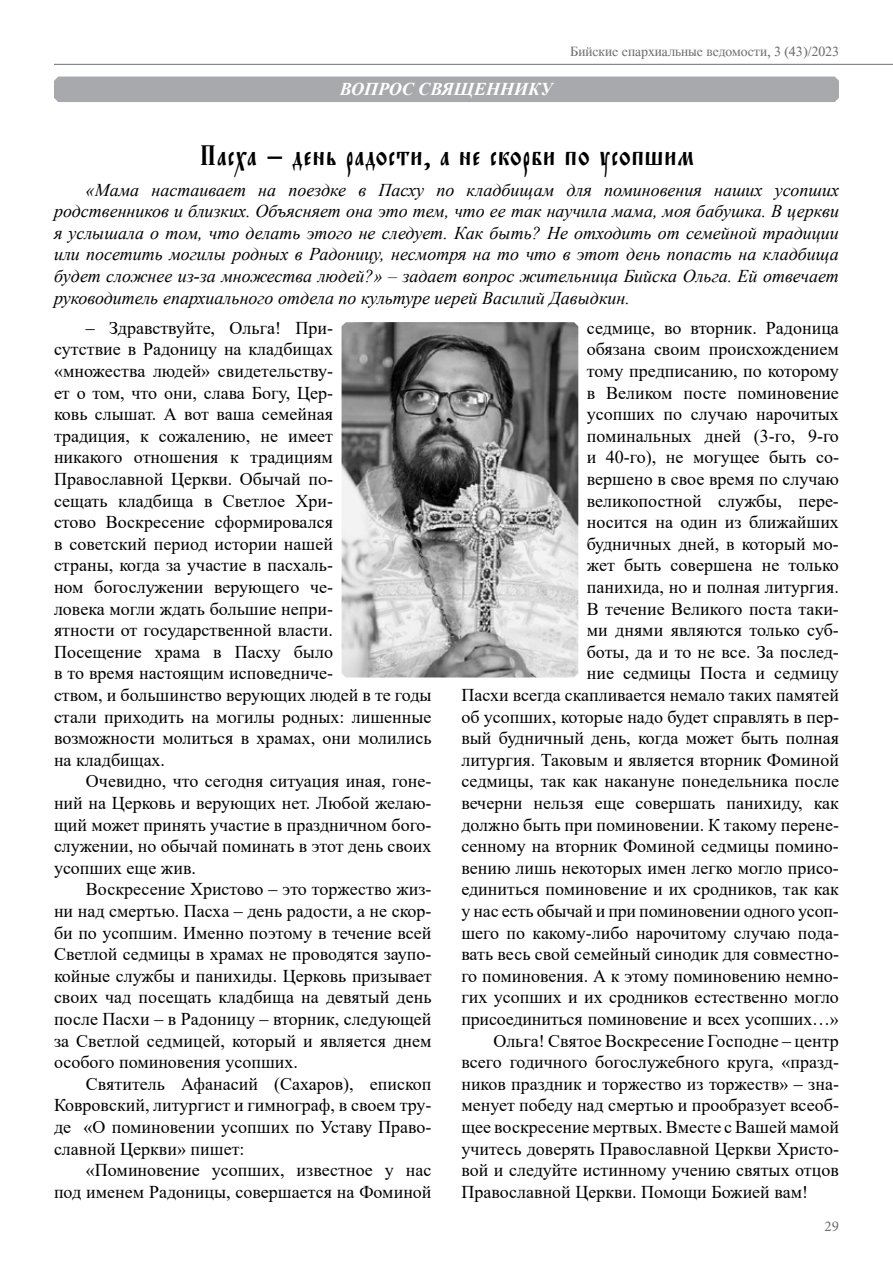
<style>
.page{position:relative;width:893px;height:1263px;background:#fff}
.page>*{position:absolute;margin:0;border:0;box-sizing:border-box;transform-origin:0 0}
.t1{font:30px "Orthodox.tt e Roos";color:#000}
.t2{font:18px/21.6px "Times New Roman";color:#000;text-align:justify}
.t3{font:italic 18px/21.6px "Times New Roman";color:#000;text-align:justify}
.t4{font:italic 700 18px "Times New Roman";color:#fff}
.t5{font:15px "Minion Pro";color:#6d6e71}
.t6{font:13.5px "Time";color:#6d6e71}
</style>
<div class="page">
<hr style="left:54px;top:64px;width:839px;height:1px;background:#6d6e71">
<div style="left:54px;top:77px;width:785px;height:25px;background:#a7a9ac"></div>
<img style="left:342px;top:322px;width:236px;height:355px">
<p class="t4" style="left:340px;top:77px;width:214px">ВОПРОС СВЯЩЕННИКУ</p>
<p class="t6" style="left:570px;top:44px;width:270px">Бийские епархиальные ведомости, 3 (43)/2023</p>
<h1 class="t1" style="left:199px;top:137px;width:497px">Пасха - день радости, а не скорби по усопшим</h1>
<p class="t3" style="left:54px;top:178px;width:786px;text-indent:32px">«Мама настаивает на поездке в Пасху по кладбищам для поминовения наших усопших родственников и близких. Объясняет она это тем, что ее так научила мама, моя бабушка. В церкви я услышала о том, что делать этого не следует. Как быть? Не отходить от семейной традиции или посетить могилы родных в Радоницу, несмотря на то что в этот день попасть на кладбища будет сложнее из-за множества людей?» ‒ задает вопрос жительница Бийска Ольга. Ей отвечает руководитель епархиального отдела по культуре иерей Василий Давыдкин.</p>
<p class="t2" style="left:54px;top:316px;width:379px;text-align:left;text-indent:32px">‒ Здравствуйте, Ольга! При-<br>сутствие в Радоницу на кладбищах<br>«множества людей» свидетельству-<br>ет о том, что они, слава Богу, Цер-<br>ковь слышат. А вот ваша семейная<br>традиция, к сожалению, не имеет<br>никакого отношения к традициям Православной Церкви. Обычай по-<br>сещать кладбища в Светлое Хри-<br>стово Воскресение сформировался<br>в советский период истории нашей<br>страны, когда за участие в пасхаль-<br>ном богослужении верующего че-<br>ловека могли ждать большие непри-<br>ятности от государственной власти.<br>Посещение храма в Пасху было<br>в то время настоящим исповедниче-<br>ством, и большинство верующих людей в те годы стали приходить на могилы родных: лишенные возможности молиться в храмах, они молились на кладбищах.</p>
<p class="t2" style="left:54px;top:770px;width:379px;text-indent:32px">Очевидно, что сегодня ситуация иная, гоне&shy;ний на Церковь и верующих нет. Любой желаю&shy;щий может принять участие в праздничном бого&shy;служении, но обычай поминать в этот день своих усопших еще жив.</p>
<p class="t2" style="left:54px;top:878px;width:379px;text-indent:32px">Воскресение Христово ‒ это торжество жиз&shy;ни над смертью. Пасха ‒ день радости, а не скор&shy;би по усопшим. Именно поэтому в течение всей Светлой седмицы в храмах не проводятся заупо&shy;койные службы и панихиды. Церковь призывает своих чад посещать кладбища на девятый день после Пасхи ‒ в Радоницу ‒ вторник, следующей за Светлой седмицей, который и является днем особого поминовения усопших.</p>
<p class="t2" style="left:54px;top:1072px;width:379px;text-indent:32px">Святитель Афанасий (Сахаров), епископ Ковровский, литургист и гимнограф, в своем тру&shy;де «О поминовении усопших по Уставу Право&shy;славной Церкви» пишет:</p>
<p class="t2" style="left:54px;top:1159px;width:379px;text-align:right">«Поминовение усопших, известное у нас<br>под именем Радоницы, совершается на Фоминой</p>
<p class="t2" style="left:587px;top:316px;width:254px">седмице, во вторник. Радоница</p>
<p class="t2" style="left:587px;top:338px;width:254px">обязана своим происхождением</p>
<p class="t2" style="left:587px;top:359px;width:254px">тому предписанию, по которому</p>
<p class="t2" style="left:587px;top:381px;width:254px">в Великом посте поминовение</p>
<p class="t2" style="left:587px;top:403px;width:254px">усопших по случаю нарочитых</p>
<p class="t2" style="left:587px;top:424px;width:254px">поминальных дней (3-го, 9-го</p>
<p class="t2" style="left:587px;top:446px;width:254px">и 40-го), не могущее быть со-</p>
<p class="t2" style="left:587px;top:467px;width:254px">вершено в свое время по случаю</p>
<p class="t2" style="left:587px;top:489px;width:254px">великопостной службы, пере-</p>
<p class="t2" style="left:587px;top:511px;width:254px">носится на один из ближайших</p>
<p class="t2" style="left:587px;top:532px;width:254px">будничных дней, в который мо-</p>
<p class="t2" style="left:587px;top:554px;width:254px">жет быть совершена не только</p>
<p class="t2" style="left:587px;top:575px;width:254px">панихида, но и полная литургия.</p>
<p class="t2" style="left:587px;top:597px;width:254px">В течение Великого поста таки-</p>
<p class="t2" style="left:587px;top:619px;width:254px">ми днями являются только суб-</p>
<p class="t2" style="left:587px;top:640px;width:254px">боты, да и то не все. За послед-</p>
<p class="t2" style="left:587px;top:662px;width:254px">ние седмицы Поста и седмицу</p>
<p class="t2" style="left:461px;top:683px;width:379px">Пасхи всегда скапливается немало таких памятей</p>
<p class="t2" style="left:461px;top:705px;width:379px">об усопших, которые надо будет справлять в пер-</p>
<p class="t2" style="left:461px;top:727px;width:379px">вый будничный день, когда может быть полная</p>
<p class="t2" style="left:461px;top:748px;width:379px">литургия. Таковым и является вторник Фоминой</p>
<p class="t2" style="left:461px;top:770px;width:379px">седмицы, так как накануне понедельника после</p>
<p class="t2" style="left:461px;top:791px;width:379px">вечерни нельзя еще совершать панихиду, как</p>
<p class="t2" style="left:461px;top:813px;width:379px">должно быть при поминовении. К такому перене-</p>
<p class="t2" style="left:461px;top:835px;width:379px">сенному на вторник Фоминой седмицы помино-</p>
<p class="t2" style="left:461px;top:856px;width:379px">вению лишь некоторых имен легко могло присо-</p>
<p class="t2" style="left:461px;top:878px;width:379px">единиться поминовение и их сродников, так как</p>
<p class="t2" style="left:461px;top:899px;width:379px">у нас есть обычай и при поминовении одного усоп-</p>
<p class="t2" style="left:461px;top:921px;width:379px">шего по какому-либо нарочитому случаю пода-</p>
<p class="t2" style="left:461px;top:943px;width:379px">вать весь свой семейный синодик для совместно-</p>
<p class="t2" style="left:461px;top:964px;width:379px">го поминовения. А к этому поминовению немно-</p>
<p class="t2" style="left:461px;top:986px;width:379px">гих усопших и их сродников естественно могло</p>
<p class="t2" style="left:461px;top:1007px;width:379px">присоединиться поминовение и всех усопших…»</p>
<p class="t2" style="left:493px;top:1029px;width:347px">Ольга! Святое Воскресение Господне ‒ центр</p>
<p class="t2" style="left:461px;top:1051px;width:379px">всего годичного богослужебного круга, «празд-</p>
<p class="t2" style="left:461px;top:1072px;width:379px">ников праздник и торжество из торжеств» ‒ зна-</p>
<p class="t2" style="left:461px;top:1094px;width:379px">менует победу над смертью и прообразует всеоб-</p>
<p class="t2" style="left:461px;top:1115px;width:379px">щее воскресение мертвых. Вместе с Вашей мамой</p>
<p class="t2" style="left:461px;top:1137px;width:379px">учитесь доверять Православной Церкви Христо-</p>
<p class="t2" style="left:461px;top:1159px;width:379px">вой и следуйте истинному учению святых отцов</p>
<p class="t2" style="left:461px;top:1180px;width:348px">Православной Церкви. Помощи Божией вам!</p>
<p class="t5" style="left:825px;top:1216px;width:16px">29</p>
</div>
